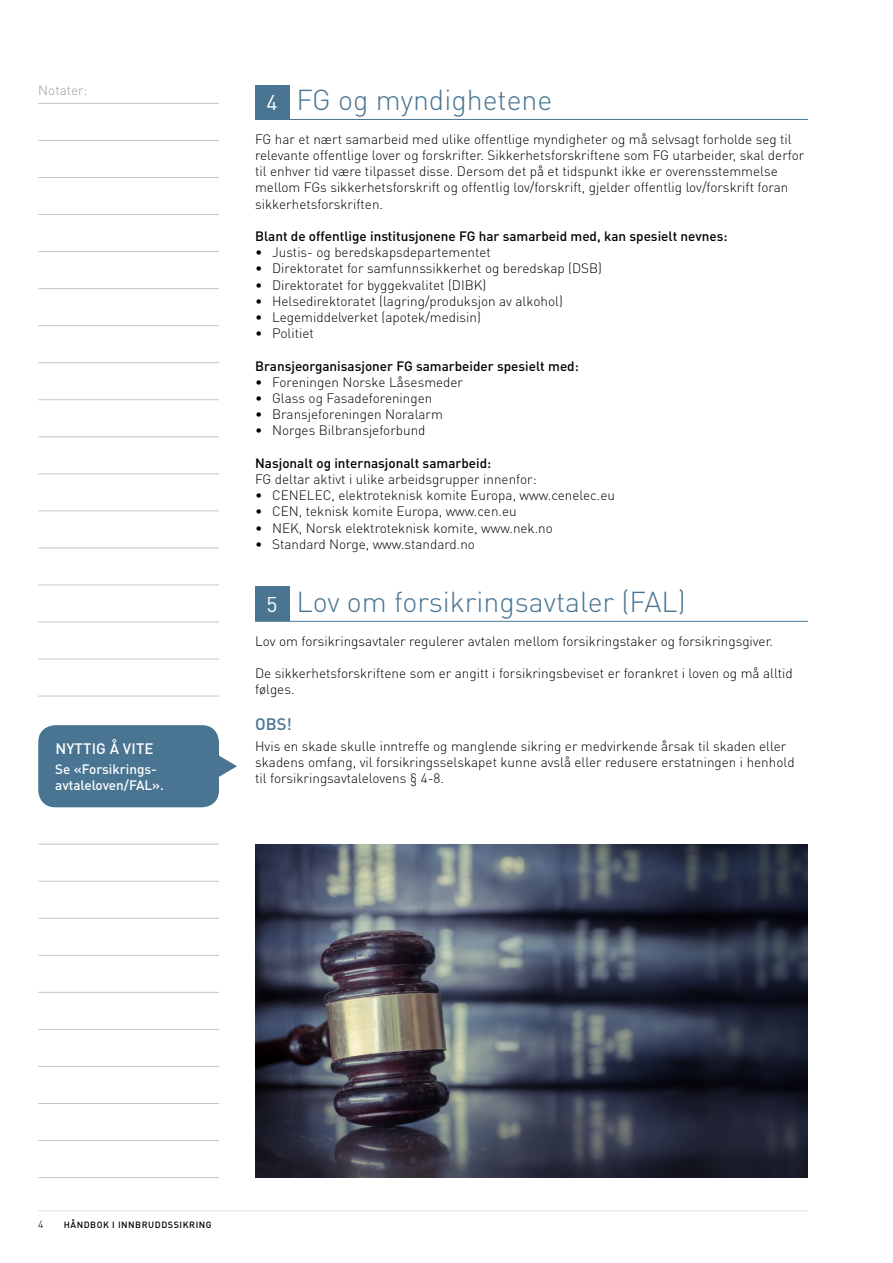
<style>
.page{position:relative;width:893px;height:1263px;background:#fff}
.page>*{position:absolute;margin:0;border:0;box-sizing:border-box;transform-origin:0 0}
.t1{font:300 28.5px "DINOT";color:#497593}
.t2{font:500 16.5px "DINOT";color:#497593}
.t3{font:500 15px "DINOT";letter-spacing:.01em;color:#fff}
.t4{font:300 13.5px/16.2px "DINOT";color:#000}
.t5{font:500 13.5px "DINOT";color:#000}
.t6{font:500 13.5px/16.2px "DINOT";color:#fff}
.t7{font:300 13.5px "DINOT";color:#9d9d9c}
.t8{font:300 10.5px "DINOT";color:#000}
.t9{font:500 9px "DINOT";letter-spacing:.06em;color:#000}
.s1{font-weight:400;font-size:21.15px;color:#fff}
</style>
<div class="page">
<hr style="left:38px;top:1210px;width:770px;height:1px;background:#e0e0df">
<hr style="left:38px;top:103px;width:181px;height:1px;background:#c6c6c6">
<hr style="left:38px;top:140px;width:181px;height:1px;background:#c6c6c6">
<hr style="left:38px;top:177px;width:181px;height:1px;background:#c6c6c6">
<hr style="left:38px;top:214px;width:181px;height:1px;background:#c6c6c6">
<hr style="left:38px;top:251px;width:181px;height:1px;background:#c6c6c6">
<hr style="left:38px;top:288px;width:181px;height:1px;background:#c6c6c6">
<hr style="left:38px;top:325px;width:181px;height:1px;background:#c6c6c6">
<hr style="left:38px;top:362px;width:181px;height:1px;background:#c6c6c6">
<hr style="left:38px;top:399px;width:181px;height:1px;background:#c6c6c6">
<hr style="left:38px;top:436px;width:181px;height:1px;background:#c6c6c6">
<hr style="left:38px;top:473px;width:181px;height:1px;background:#c6c6c6">
<hr style="left:38px;top:510px;width:181px;height:1px;background:#c6c6c6">
<hr style="left:38px;top:547px;width:181px;height:1px;background:#c6c6c6">
<hr style="left:38px;top:584px;width:181px;height:1px;background:#c6c6c6">
<hr style="left:38px;top:622px;width:181px;height:1px;background:#c6c6c6">
<hr style="left:38px;top:659px;width:181px;height:1px;background:#c6c6c6">
<hr style="left:38px;top:696px;width:181px;height:1px;background:#c6c6c6">
<hr style="left:38px;top:844px;width:181px;height:1px;background:#c6c6c6">
<hr style="left:38px;top:881px;width:181px;height:1px;background:#c6c6c6">
<hr style="left:38px;top:918px;width:181px;height:1px;background:#c6c6c6">
<hr style="left:38px;top:955px;width:181px;height:1px;background:#c6c6c6">
<hr style="left:38px;top:992px;width:181px;height:1px;background:#c6c6c6">
<hr style="left:38px;top:1029px;width:181px;height:1px;background:#c6c6c6">
<hr style="left:38px;top:1066px;width:181px;height:1px;background:#c6c6c6">
<hr style="left:38px;top:1103px;width:181px;height:1px;background:#c6c6c6">
<hr style="left:38px;top:1140px;width:181px;height:1px;background:#c6c6c6">
<hr style="left:38px;top:1177px;width:181px;height:1px;background:#c6c6c6">
<hr style="left:255px;top:119px;width:553px;height:1px;background:#497593">
<hr style="left:255px;top:621px;width:553px;height:1px;background:#497593">
<div style="left:255px;top:85px;width:34px;height:34px;background:#497593"></div>
<div style="left:255px;top:587px;width:34px;height:34px;background:#497593"></div>
<img style="left:255px;top:844px;width:553px;height:334px">
<svg style="left:219px;top:756px;width:18px;height:21px"></svg>
<div style="left:38px;top:725px;width:181px;height:82px;background:#497593;border-radius:17px"></div>
<p class="t7" style="left:38px;top:81px;width:51px">Notater:</p>
<h1 class="t1" style="left:267px;top:80px;width:287px"><span class="s1">4</span> FG og myndighetene</h1>
<p class="t4" style="left:255px;top:130px;width:551px">FG har et nært samarbeid med ulike offentlige myndigheter og må selvsagt forholde seg til relevante offentlige lover og forskrifter. Sikkerhetsforskriftene som FG utarbeider, skal derfor til enhver tid være tilpasset disse. Dersom det på et tidspunkt ikke er overensstemmelse mellom FGs sikkerhetsforskrift og offentlig lov/forskrift, gjelder offentlig lov/forskrift foran sikkerhetsforskriften.</p>
<p class="t5" style="left:255px;top:227px;width:474px">Blant de offentlige institusjonene FG har samarbeid med, kan spesielt nevnes:</p>
<p class="t4" style="left:255px;top:244px;width:237px">• Justis- og beredskapsdepartementet</p>
<p class="t4" style="left:255px;top:260px;width:348px">• Direktoratet for samfunnssikkerhet og beredskap (DSB)</p>
<p class="t4" style="left:255px;top:276px;width:233px">• Direktoratet for byggekvalitet (DIBK)</p>
<p class="t4" style="left:255px;top:292px;width:309px">• Helsedirektoratet (lagring/produksjon av alkohol)</p>
<p class="t4" style="left:255px;top:308px;width:227px">• Legemiddelverket (apotek/medisin)</p>
<p class="t4" style="left:255px;top:325px;width:60px">• Politiet</p>
<p class="t5" style="left:255px;top:357px;width:325px">Bransjeorganisasjoner FG samarbeider spesielt med:</p>
<p class="t4" style="left:255px;top:373px;width:209px">• Foreningen Norske Låsesmeder</p>
<p class="t4" style="left:255px;top:389px;width:179px">• Glass og Fasadeforeningen</p>
<p class="t4" style="left:255px;top:406px;width:189px">• Bransjeforeningen Noralarm</p>
<p class="t4" style="left:255px;top:422px;width:172px">• Norges Bilbransjeforbund</p>
<p class="t5" style="left:255px;top:454px;width:238px">Nasjonalt og internasjonalt samarbeid:</p>
<p class="t4" style="left:255px;top:470px;width:283px">FG deltar aktivt i ulike arbeidsgrupper innenfor:</p>
<p class="t4" style="left:255px;top:487px;width:361px">• CENELEC, elektroteknisk komite Europa, www.cenelec.eu</p>
<p class="t4" style="left:255px;top:503px;width:263px">• CEN, teknisk komite Europa, www.cen.eu</p>
<p class="t4" style="left:255px;top:519px;width:299px">• NEK, Norsk elektroteknisk komite, www.nek.no</p>
<p class="t4" style="left:255px;top:535px;width:221px">• Standard Norge, www.standard.no</p>
<h1 class="t1" style="left:267px;top:582px;width:421px"><span class="s1">5</span> Lov om forsikringsavtaler (FAL)</h1>
<p class="t4" style="left:255px;top:632px;width:519px">Lov om forsikringsavtaler regulerer avtalen mellom forsikringstaker og forsikringsgiver.</p>
<p class="t4" style="left:255px;top:664px;width:539px">De sikkerhetsforskriftene som er angitt i forsikringsbeviset er forankret i loven og må alltid følges.</p>
<p class="t2" style="left:255px;top:713px;width:38px">OBS!</p>
<p class="t4" style="left:255px;top:737px;width:541px">Hvis en skade skulle inntreffe og manglende sikring er medvirkende årsak til skaden eller skadens omfang, vil forsikringsselskapet kunne avslå eller redusere erstatningen i henhold til forsikringsavtalelovens § 4-8.</p>
<p class="t3" style="left:55px;top:738px;width:100px">NYTTIG Å VITE</p>
<p class="t6" style="left:55px;top:760px;width:110px">Se «Forsikrings&shy;avtaleloven/FAL».</p>
<p class="t8" style="left:38px;top:1217px;width:7px">4</p>
<p class="t9" style="left:64px;top:1219px;width:149px">HÅNDBOK I INNBRUDDSSIKRING</p>
</div>
